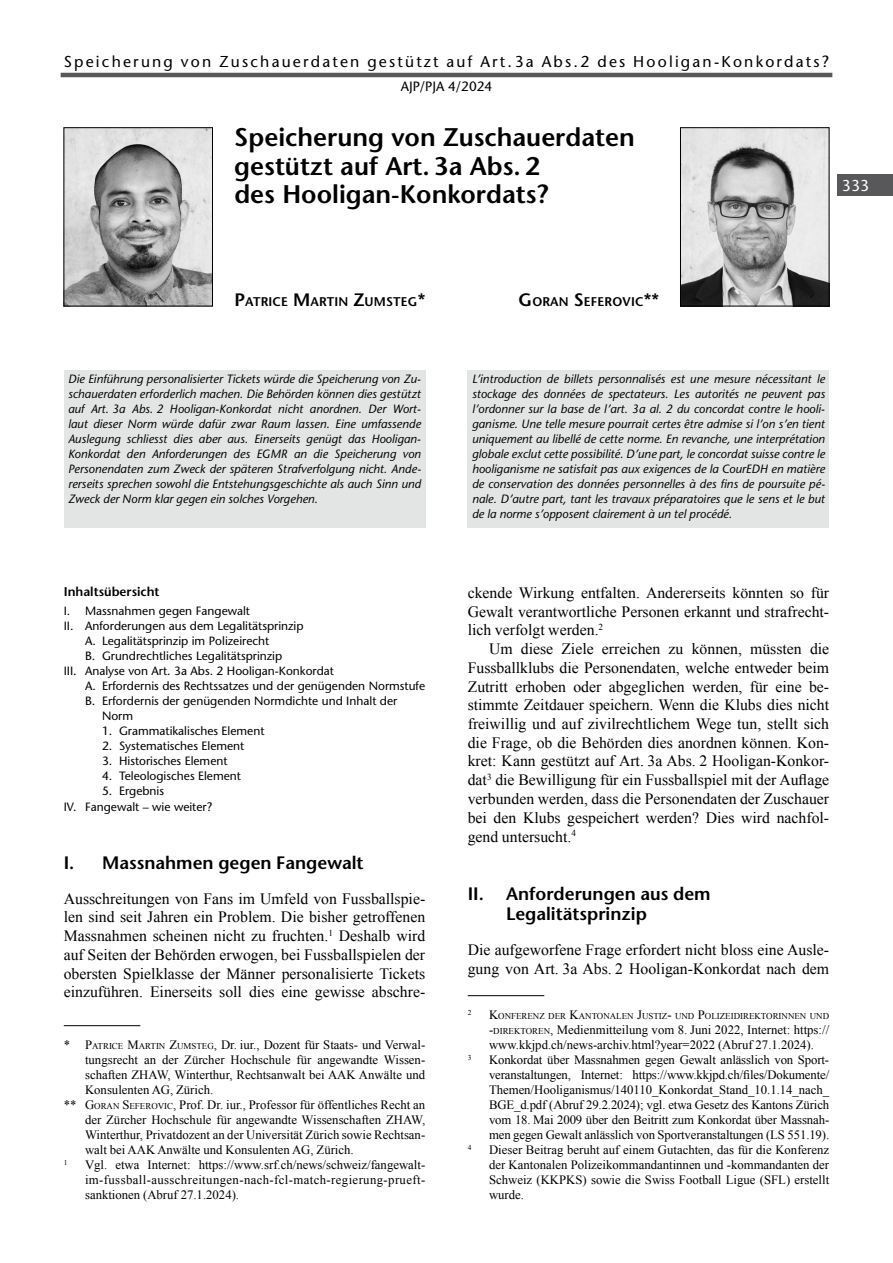
<style>
.page{position:relative;width:893px;height:1263px;background:#fff}
.page>*{position:absolute;margin:0;border:0;box-sizing:border-box;transform-origin:0 0}
.t1{font:600 25.5px/28.5px "Stone Sans Std";color:#000}
.t2{font:600 18px/20.2px "Stone Sans Std";color:#000}
.t3{font:15.75px/18.8px "Times New Roman";color:#000;text-align:justify}
.t4{font:500 15.75px "Stone Sans Std";letter-spacing:.14em;color:#000}
.t5{font:500 15.75px "Stone Sans Std";color:#fff}
.t6{font:500 13.5px "Stone Sans Std";color:#000}
.t7{font:12.75px/15px "Times New Roman";color:#000;text-align:justify}
.t8{font:600 12.75px "Stone Sans Std";color:#000}
.t9{font:600 12.6px "Stone Sans Std";letter-spacing:.015em;color:#000}
.t10{font:italic 500 12px/15px "Stone Sans Std";color:#000;text-align:justify}
.t11{font:500 12px/15px "Stone Sans Std";color:#000}
.t12{font:8.85px "Times New Roman";color:#000}
.t13{font:7.5px "Times New Roman";color:#000}
.s1{font-size:18px}
.s2{font-style:inherit}
.s3{font-size:8.85px}
.s4{font-size:12.75px}
</style>
<div class="page">
<img style="left:66px;top:130px;width:145px;height:174px">
<img style="left:682px;top:130px;width:145px;height:174px">
<div style="left:680px;top:128px;width:149px;height:178px;border:1px solid #000"></div>
<div style="left:64px;top:370px;width:361px;height:157px;background:#e3e4e4"></div>
<hr style="left:64px;top:1025px;width:76px;height:1px;background:#000">
<hr style="left:468px;top:995px;width:76px;height:1px;background:#000">
<div style="left:468px;top:370px;width:361px;height:157px;background:#e3e4e4"></div>
<div style="left:838px;top:174px;width:55px;height:22px;background:#58585a"></div>
<hr style="left:61px;top:73px;width:771px;height:4px;background:#58585a">
<p class="t4" style="left:64px;top:52px;width:767px">Speicherung von Zuschauerdaten gestützt auf Art.3a Abs.2 des Hooligan-Konkordats?</p>
<p class="t6" style="left:401px;top:79px;width:93px">AJP/PJA 4/2024</p>
<h1 class="t1" style="left:234px;top:123px;width:402px">Speicherung von Zuschauerdaten gestützt auf Art. 3a Abs. 2<br>des Hooligan-Konkordats?</h1>
<p class="t5" style="left:842px;top:176px;width:29px">333</p>
<p class="t9" style="left:234px;top:294px;width:193px"><span class="s1">P</span>ATRICE <span class="s1">M</span>ARTIN <span class="s1">Z</span>UM STEG<span class="s1">*</span></p>
<p class="t9" style="left:518px;top:294px;width:142px"><span class="s1">G</span> ORAN <span class="s1">S</span>EFEROVIC<span class="s1">**</span></p>
<p class="t10" style="left:68px;top:372px;width:354px">Die Einführung personalisierter Tickets würde die Speicherung von Zu&shy;schauerdaten erforderlich machen. Die Behörden können dies gestützt auf Art. 3a Abs. 2 Hooligan-Konkordat nicht anordnen. Der Wort&shy;laut dieser Norm würde dafür zwar Raum lassen. Eine umfassende Auslegung schliesst dies aber aus. Einerseits genügt das Hooligan-Konkordat den Anforderungen des EGMR an die Speicherung von Personendaten zum Zweck der späteren Strafverfolgung nicht. Ande&shy;rerseits sprechen sowohl die Entstehungsgeschichte als auch Sinn und Zweck der Norm klar gegen ein solches Vorgehen.</p>
<p class="t8" style="left:64px;top:584px;width:97px">Inhaltsübersicht</p>
<p class="t11" style="left:64px;top:604px;width:188px">I. Massnahmen gegen Fangewalt</p>
<p class="t11" style="left:64px;top:619px;width:241px">II. Anforderungen aus dem Legalitätsprinzip</p>
<p class="t11" style="left:85px;top:634px;width:186px">A. Legalitätsprinzip im Polizeirecht</p>
<p class="t11" style="left:85px;top:649px;width:199px">B. Grundrechtliches Legalitätsprinzip</p>
<p class="t11" style="left:64px;top:664px;width:272px">III. Analyse von Art. 3a Abs. 2 Hooligan-Konkordat</p>
<p class="t11" style="left:85px;top:679px;width:342px">A. Erfordernis des Rechtssatzes und der genügenden Normstufe</p>
<p class="t11" style="left:85px;top:694px;width:314px">B. Erfordernis der genügenden Normdichte und Inhalt der</p>
<p class="t11" style="left:102px;top:709px;width:33px">Norm</p>
<p class="t11" style="left:102px;top:724px;width:164px">1. Grammatikalisches Element</p>
<p class="t11" style="left:102px;top:739px;width:144px">2. Systematisches Element</p>
<p class="t11" style="left:102px;top:754px;width:127px">3. Historisches Element</p>
<p class="t11" style="left:102px;top:769px;width:140px">4. Teleologisches Element</p>
<p class="t11" style="left:64px;top:784px;width:150px;text-indent:38px">5. Ergebnis<br>IV. Fangewalt – wie weiter?</p>
<h2 class="t2" style="left:64px;top:852px;width:301px">I. Massnahmen gegen Fangewalt</h2>
<p class="t3" style="left:64px;top:889px;width:363px">Ausschreitungen von Fans im Umfeld von Fussballspie&shy;len sind seit Jahren ein Problem. Die bisher getroffenen Massnahmen scheinen nicht zu fruchten.<sup>1</sup> Deshalb wird auf Seiten der Behörden erwogen, bei Fussballspielen der obersten Spielklasse der Männer personalisierte Tickets einzuführen. Einerseits soll dies eine gewisse abschre-</p>
<p class="t7" style="left:64px;top:1037px;width:363px">* <span class="s2">P</span><span class="s3">ATRICE</span> <span class="s2">M</span><span class="s3">ARTIN</span> <span class="s2">Z</span><span class="s3">UMSTEG</span>, Dr. iur., Dozent für Staats- und Verwal-</p>
<p class="t7" style="left:85px;top:1052px;width:342px">tungsrecht an der Zürcher Hochschule für angewandte Wissen-</p>
<p class="t7" style="left:85px;top:1067px;width:342px">schaften ZHAW, Winterthur, Rechtsanwalt bei AAK Anwälte und</p>
<p class="t7" style="left:85px;top:1082px;width:130px">Konsulenten AG, Zürich.</p>
<p class="t7" style="left:64px;top:1097px;width:363px">** <span class="s2">G</span><span class="s3">ORAN</span> <span class="s2">S</span> <span class="s3">EFEROVIC</span>, Prof. Dr. iur., Professor für öffentliches Recht an</p>
<p class="t7" style="left:85px;top:1112px;width:342px">der Zürcher Hochschule für angewandte Wissenschaften ZHAW,</p>
<p class="t7" style="left:85px;top:1127px;width:342px">Winterthur, Privatdozent an der Universität Zürich sowie Rechtsan-</p>
<p class="t7" style="left:85px;top:1142px;width:270px">walt bei AAK Anwälte und Konsulenten AG, Zürich.</p>
<p class="t13" style="left:64px;top:1157px;width:5px">1</p>
<p class="t7" style="left:85px;top:1157px;width:342px">Vgl. etwa Internet: https://www.srf.ch/news/schweiz/fangewalt&shy;im-fussball-ausschreitungen-nach-fcl-match-regierung-prueft&shy;sanktionen (Abruf 27.1.2024).</p>
<p class="t10" style="left:472px;top:372px;width:354px">L’introduction de billets personnalisés est une mesure nécessitant le stockage des données de spectateurs. Les autorités ne peuvent pas l’ordonner sur la base de l’art. 3a al. 2 du concordat contre le hooli&shy;ganisme. Une telle mesure pourrait certes être admise si l’on s’en tient uniquement au libellé de cette norme. En revanche, une interprétation globale exclut cette possibilité. D’une part, le concordat suisse contre le hooliganisme ne satisfait pas aux exigences de la CourEDH en matière de conservation des données personnelles à des fins de poursuite pé&shy;nale. D’autre part, tant les travaux préparatoires que le sens et le but de la norme s’opposent clairement à un tel procédé.</p>
<p class="t3" style="left:468px;top:583px;width:363px">ckende Wirkung entfalten. Andererseits könnten so für Gewalt verantwortliche Personen erkannt und strafrecht&shy;lich verfolgt werden.<sup>2</sup></p>
<p class="t3" style="left:468px;top:639px;width:363px;text-indent:21px">Um diese Ziele erreichen zu können, müssten die Fussballklubs die Personendaten, welche entweder beim Zutritt erhoben oder abgeglichen werden, für eine be&shy;stimmte Zeitdauer speichern. Wenn die Klubs dies nicht freiwillig und auf zivilrechtlichem Wege tun, stellt sich die Frage, ob die Behörden dies anordnen können. Kon&shy;kret: Kann gestützt auf Art. 3a Abs. 2 Hooligan-Konkor&shy;dat<sup>3</sup> die Bewilligung für ein Fussballspiel mit der Auflage verbunden werden, dass die Personendaten der Zuschauer bei den Klubs gespeichert werden? Dies wird nachfol&shy;gend untersucht.<sup>4</sup></p>
<h2 class="t2" style="left:506px;top:884px;width:206px;text-indent:-38px">II. Anforderungen aus dem<br>Legalitätsprinzip</h2>
<p class="t3" style="left:468px;top:940px;width:363px">Die aufgeworfene Frage erfordert nicht bloss eine Ausle&shy;gung von Art. 3a Abs. 2 Hooligan-Konkordat nach dem</p>
<p class="t13" style="left:468px;top:1007px;width:5px">2</p>
<p class="t12" style="left:489px;top:1010px;width:342px"><span class="s4">K</span>ONFERENZ DER <span class="s4">K</span>ANTONALEN <span class="s4">J</span>USTIZ<span class="s4">-</span> UND <span class="s4">P</span>OLIZEIDIREKTORINNEN UND</p>
<p class="t7" style="left:489px;top:1022px;width:342px"><span class="s2">-</span><span class="s3">DIREKTOREN</span>, Medienmitteilung vom 8. Juni 2022, Internet: https:// www.kkjpd.ch/news-archiv.html?year=2022 (Abruf 27.1.2024).</p>
<p class="t13" style="left:468px;top:1052px;width:5px">3</p>
<p class="t7" style="left:489px;top:1052px;width:342px">Konkordat über Massnahmen gegen Gewalt anlässlich von Sport&shy;veranstaltungen, Internet: https://www.kkjpd.ch/files/Dokumente/ Themen/Hooliganismus/140110_Konkordat_Stand_10.1.14_nach_ BGE_d.pdf (Abruf 29.2.2024); vgl. etwa Gesetz des Kantons Zürich vom 18. Mai 2009 über den Beitritt zum Konkordat über Massnah&shy;men gegen Gewalt anlässlich von Sportveranstaltungen (LS 551.19).</p>
<p class="t13" style="left:468px;top:1142px;width:5px">4</p>
<p class="t7" style="left:489px;top:1142px;width:342px">Dieser Beitrag beruht auf einem Gutachten, das für die Konferenz der Kantonalen Polizeikommandantinnen und -kommandanten der Schweiz (KKPKS) sowie die Swiss Football Ligue (SFL) erstellt wurde.</p>
</div>
